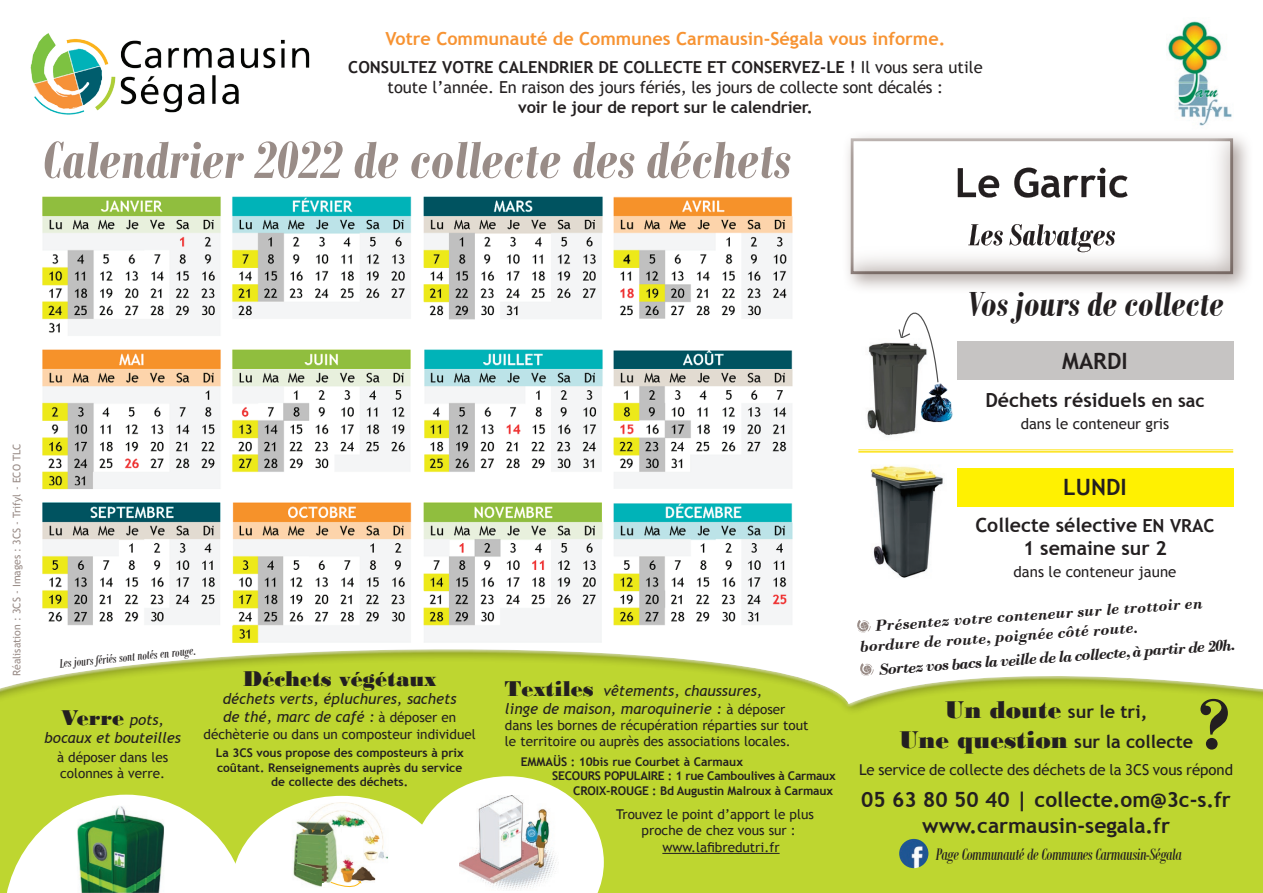
<style>
.page{position:relative;width:1263px;height:893px;background:#fff}
.page>*{position:absolute;margin:0;border:0;box-sizing:border-box;transform-origin:0 0}
.t1{font:700 75px "Bodoni";color:#231f20}
.t2{font:italic 700 57px "Bodoni MT Condensed";color:#998c87}
.t3{font:italic 700 37.5px "Bodoni MT Condensed";color:#231f20}
.t4{font:22.5px "Bodoni MT Black";color:#231f20}
.t5{font:700 22.5px "Trebuchet MS";color:#231f20}
.t6{font:700 21px/26.1px "Trebuchet MS";color:#231f20;text-align:center}
.t7{font:700 19.5px/23.4px "Trebuchet MS";color:#231f20;text-align:center}
.t8{font:700 18px "Trebuchet MS";color:#f79332}
.t9{font:700 18px/30.6px "Trebuchet MS";color:#231f20;text-align:center}
.t10{font:italic 18px "Bodoni MT Condensed";letter-spacing:-.02em;color:#231f20}
.t11{font:16.5px/19.8px "Trebuchet MS";letter-spacing:-.01em;color:#231f20;text-align:center}
.t12{font:italic 700 16.5px/19.8px "Bodoni";color:#231f20}
.t13{font:700 16.5px "Trebuchet MS";letter-spacing:-.01em;color:#231f20}
.t14{font:italic 15px/18px "Trebuchet MS";color:#231f20}
.t15{font:15px "Trebuchet MS";color:#231f20}
.t16{font:13.5px/16.2px "Trebuchet MS";color:#231f20}
.t17{font:italic 13.5px "Bodoni MT Condensed";color:#231f20}
.t18{font:700 12px/14.4px "Trebuchet MS";color:#231f20;text-align:center}
.t19{font:700 12px "Trebuchet MS";letter-spacing:-.02em;color:#231f20}
.t20{font:10.5px "Trebuchet MS";color:#998c87}
.s1{font-weight:700}
.s2{font-family:"Trebuchet MS";font-style:italic;font-size:15px}
.s3{font-style:normal;font-size:13.5px}
.s4{font-family:"Bodoni MT Black";font-style:normal;font-size:22.5px}
.s5{font-size:18px}
.s6{font-family:"Bodoni MT Black";font-weight:400;font-size:25.5px}
</style>
<div class="page">
<div style="left:0;top:644px;width:1263px;height:249px;background:#fff;opacity:.75"></div>
<div style="left:0;top:693px;width:1263px;height:200px;background:#bed630"></div>
<img style="left:1167px;top:21px;width:65px;height:105px">
<img style="left:30px;top:33px;width:280px;height:82px">
<svg style="left:7px;top:776px;width:597px;height:117px"></svg>
<hr style="left:858px;top:450px;width:375px;height:1px;background:#fce215">
<hr style="left:858px;top:451px;width:375px;height:2px;background:#fce215">
<img style="left:867px;top:342px;width:51px;height:94px">
<svg style="left:898px;top:312px;width:41px;height:72px"></svg>
<img style="left:920px;top:382px;width:33px;height:41px">
<div style="left:896px;top:367px;width:15px;height:20px;background:#474943"></div>
<img style="left:871px;top:465px;width:72px;height:113px">
<div style="left:910px;top:501px;width:17px;height:21px;background:#2f3639"></div>
<svg style="left:857px;top:620px;width:13px;height:13px"></svg>
<svg style="left:860px;top:663px;width:13px;height:13px"></svg>
<img style="left:459px;top:796px;width:99px;height:94px">
<hr style="left:662px;top:853px;width:118px;height:1px;background:#231f20">
<img style="left:899px;top:839px;width:29px;height:29px;border-radius:15px">
<div style="left:957px;top:468px;width:276px;height:38px;background:#fff101"></div>
<div style="left:957px;top:342px;width:276px;height:38px;background:#c6c4c3"></div>
<img style="left:43px;top:196px;width:750px;height:446px">
<div style="left:842px;top:130px;width:411px;height:165px;background:#998c87;opacity:.75"></div>
<div style="left:850px;top:138px;width:384px;height:137px;background:#998c87;opacity:.75"></div>
<h3 class="t8" style="left:386px;top:27px;width:561px">Votre Communauté de Communes Carmausin-Ségala vous informe.</h3>
<p class="t11" style="left:348px;top:57px;width:636px"><span class="s1">Consultez votre calendrier de collecte et conservez-le !</span> Il vous sera utile toute l’année. En raison des jours fériés, les jours de collecte sont décalés :</p>
<p class="t13" style="left:518px;top:97px;width:296px">voir le jour de report sur le calendrier.</p>
<h2 class="t2" style="left:43px;top:126px;width:749px">Calendrier 2022 de collecte des déchets</h2>
<p class="t20" style="left:10px;top:676px;width:234px;rotate:-90deg">Réalisation : 3CS - Images : 3CS - Trifyl - ECO TLC</p>
<p class="t17" style="left:59px;top:655px;width:138px;rotate:-5deg">Les jours fériés sont notés en rouge.</p>
<h3 class="t4" style="left:61px;top:705px;width:104px">Verre <span class="s2">pots,</span></h3>
<p class="t14" style="left:45px;top:729px;width:138px">bocaux et bouteilles</p>
<p class="t16" style="left:57px;top:749px;width:113px">à déposer dans les colonnes à verre.</p>
<h3 class="t4" style="left:243px;top:666px;width:195px">Déchets végétaux</h3>
<p class="t14" style="left:223px;top:690px;width:235px">déchets verts, épluchures, sachets de thé, marc de café : <span class="s3">à déposer en</span></p>
<p class="t16" style="left:204px;top:725px;width:274px">déchèterie ou dans un composteur individuel</p>
<p class="t18" style="left:216px;top:746px;width:249px">La 3CS vous propose des composteurs à prix coûtant. Renseignements auprès du service de collecte des déchets.</p>
<p class="t14" style="left:505px;top:681px;width:282px"><span class="s4">Textiles</span> vêtements, chaussures, linge de maison, maroquinerie : <span class="s3">à déposer</span></p>
<p class="t16" style="left:505px;top:717px;width:305px">dans les bornes de récupération réparties sur tout le territoire ou auprès des associations locales.</p>
<p class="t18" style="left:552px;top:754px;width:192px;text-align:left;text-indent:-32px">EMMAÜS : 10bis rue Courbet à Carmaux<br>SECOUR</p>
<p class="t18" style="left:595px;top:769px;width:39px">S POPULAIRE</p>
<p class="t19" style="left:668px;top:768px;width:169px">: 1 rue Camboulives à Carmaux</p>
<p class="t18" style="left:573px;top:783px;width:46px">CROIX-ROU</p>
<p class="t18" style="left:634px;top:783px;width:201px">GE : Bd Augustin Malroux à Carmaux</p>
<p class="t16" style="left:616px;top:806px;width:199px">Trouvez le point d’apport le plus</p>
<p class="t16" style="left:642px;top:822px;width:156px">proche de chez vous sur :</p>
<p class="t16" style="left:662px;top:839px;width:119px">www.lafibredutri.fr</p>
<h3 class="t3" style="left:966px;top:282px;width:258px">Vos jours de collecte</h3>
<h3 class="t5" style="left:1062px;top:347px;width:67px">mardi</h3>
<h3 class="t7" style="left:985px;top:388px;width:221px">Déchets résiduels <span class="s5">en sac</span></h3>
<p class="t15" style="left:1021px;top:414px;width:150px">dans le conteneur gris</p>
<h3 class="t5" style="left:1063px;top:473px;width:65px">lundi</h3>
<h3 class="t7" style="left:975px;top:513px;width:239px">Collecte sélective <span class="s5">en vrac<br></span>1 semaine sur 2</h3>
<p class="t15" style="left:1013px;top:562px;width:164px">dans le conteneur jaune</p>
<p class="t12" style="left:857px;top:617px;width:347px;text-indent:17px;rotate:-4deg">Présentez votre conteneur sur le trottoir en bordure de route, poignée côté route.</p>
<p class="t12" style="left:877px;top:660px;width:360px;rotate:-4deg">Sortez vos bacs la veille de la collecte, à partir de 20h.</p>
<h1 class="t1" style="left:1198px;top:680px;width:34px">?</h1>
<h3 class="t9" style="left:899px;top:696px;width:296px"><span class="s6">Un doute</span> sur le tri,<br><span class="s6">Une question</span> sur la collecte</h3>
<p class="t15" style="left:859px;top:760px;width:376px">Le service de collecte des déchets de la 3CS vous répond</p>
<h3 class="t6" style="left:861px;top:787px;width:371px">05 63 80 50 40 | collecte.om@3c-s.fr www.carmausin-segala.fr</h3>
<h3 class="t10" style="left:936px;top:843px;width:247px">Page Communauté de Communes Carmausin-Ségala</h3>
</div>
